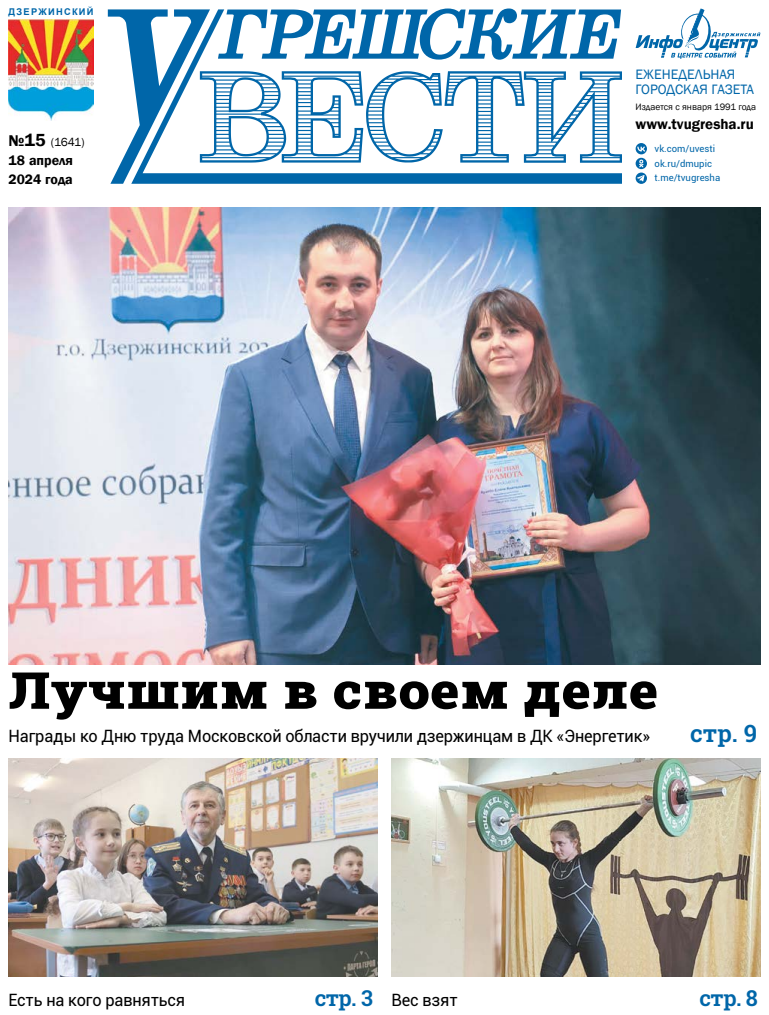
<style>
.page{position:relative;width:769px;height:1015px;background:#fff}
.page>*{position:absolute;margin:0;border:0;box-sizing:border-box;transform-origin:0 0}
.t1{font:900 51px "Roboto Slab";letter-spacing:.01em;color:#000;scale:1.09 1}
.t2{font:600 24px "Roboto Slab";color:#0066a9}
.t3{font:600 22px "Roboto Slab";color:#0066a9}
.t4{font:17px "Roboto";letter-spacing:-.01em;color:#000;scale:.96 1}
.t5{font:600 15px "Franklin Gothic";color:#000}
.t6{font:14px/15.4px "Franklin Gothic";color:#0066a9}
.t7{font:600 14px/18.7px "Franklin Gothic";color:#000}
.t8{font:12px "Franklin Gothic";color:#000}
.t9{font:9.5px/14.5px "Roboto";color:#0066a9}
.t10{font:9.5px "Franklin Gothic";color:#000}
.t11{font:700 9.3px "Arial";letter-spacing:.135em;color:#0066a9}
.s1{font-weight:600;font-size:16px}
.s2{font-weight:600;font-size:18px}
.s3{font-family:"Roboto Slab";font-weight:600;font-size:22px;color:#0066a9}
</style>
<div class="page">
<svg style="left:108px;top:9px;width:513px;height:175px"></svg>
<img style="left:9px;top:20px;width:85px;height:101px">
<svg style="left:635px;top:9px;width:125px;height:50px"></svg>
<svg style="left:635px;top:143px;width:11px;height:26px"></svg>
<svg style="left:635px;top:173px;width:11px;height:11px"></svg>
<svg style="left:636px;top:175px;width:8px;height:6px"></svg>
<img style="left:9px;top:758px;width:368px;height:219px">
<img style="left:391px;top:758px;width:369px;height:219px">
<img style="left:9px;top:208px;width:751px;height:456px">
<p class="t11" style="left:9px;top:5px;width:87px">ДЗЕР-ЖИН-СКИЙ</p>
<p class="t8" style="left:9px;top:135px;width:78px"><span class="s1">№</span><span class="s2">15</span> (1641)</p>
<p class="t7" style="left:9px;top:151px;width:66px">18 апреля<br>2024 года</p>
<p class="t6" style="left:635px;top:66px;width:120px">ЕЖЕНЕДЕЛЬНАЯ<br>ГОРОДСКАЯ ГАЗЕТА</p>
<p class="t10" style="left:635px;top:101px;width:122px">Издается с января 1991 года</p>
<p class="t5" style="left:635px;top:115px;width:120px">www.tvugresha.ru</p>
<p class="t9" style="left:654px;top:141px;width:67px">vk.com/uvesti ok.ru/dmupic t.me/tvugresha</p>
<h1 class="t1" style="left:9px;top:655px;width:597px">Лучшим в своем деле</h1>
<p class="t4" style="left:9px;top:724px;width:669px">Награды ко Дню труда Московской области вручили дзержинцам в ДК «Энергетик»</p>
<h2 class="t2" style="left:690px;top:717px;width:68px">стр. 9</h2>
<p class="t4" style="left:9px;top:988px;width:185px">Есть на кого равняться</p>
<p class="t4" style="left:314px;top:988px;width:150px"><span class="s3">стр. 3</span> Вес взят</p>
<p class="t3" style="left:699px;top:983px;width:60px">стр. 8</p>
</div>
